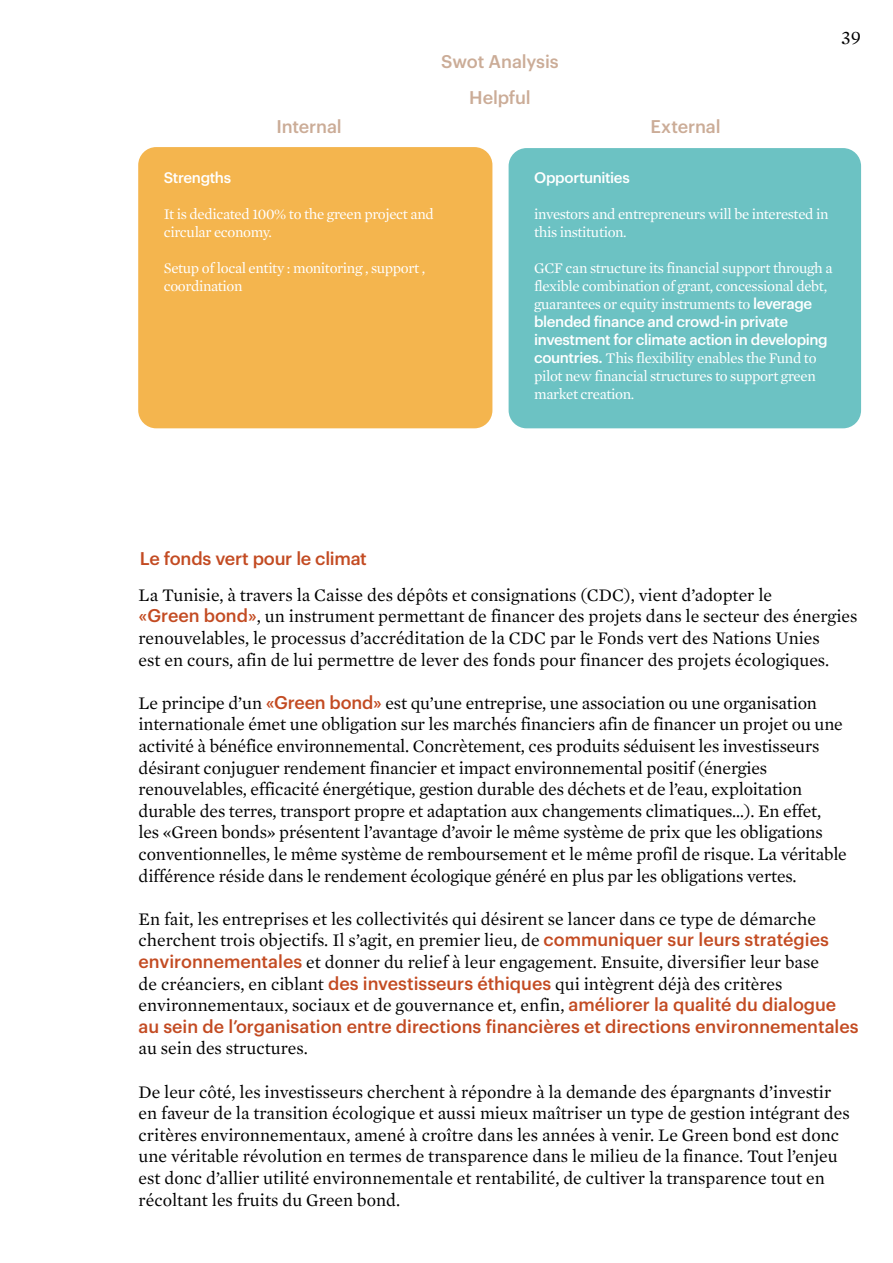
<style>
.page{position:relative;width:893px;height:1263px;background:#fff}
.page>*{position:absolute;margin:0;border:0;box-sizing:border-box;transform-origin:0 0}
.t1{font:19.5px "Mercury Text G1";color:#000}
.t2{font:18px/21.6px "Mercury Text G1";color:#000}
.t3{font:500 18px "Graphik";color:#c34b22}
.t4{font:500 18px "Graphik";letter-spacing:-.01em;color:#cbac97}
.t5{font:15px/18px "Mercury Text G1";letter-spacing:-.025em;color:#fff}
.t6{font:500 15px/18px "Graphik";letter-spacing:-.025em;color:#fff}
.s1{font-family:"Graphik";font-weight:500}
.s2{font-family:"Graphik";font-weight:500;color:#c34b22}
</style>
<div class="page">
<div style="left:138px;top:147px;width:354px;height:281px;background:#f4b54e;border-radius:18px"></div>
<div style="left:509px;top:148px;width:352px;height:280px;background:#6cc2c3;border-radius:18px"></div>
<p class="t4" style="left:441px;top:48px;width:119px">Swot Analysis</p>
<p class="t4" style="left:469px;top:84px;width:63px">Helpful</p>
<p class="t4" style="left:276px;top:112px;width:67px">Internal</p>
<p class="t4" style="left:651px;top:112px;width:72px">External</p>
<p class="t1" style="left:841px;top:26px;width:21px">39</p>
<p class="t6" style="left:164px;top:167px;width:69px">Strengths</p>
<p class="t5" style="left:164px;top:205px;width:272px">It is dedicated 100% to the green project and circular economy.</p>
<p class="t5" style="left:164px;top:259px;width:263px">Setup of local entity : monitoring , support , coordination</p>
<p class="t6" style="left:534px;top:167px;width:97px">Opportunities</p>
<p class="t5" style="left:534px;top:205px;width:296px">investors and entrepreneurs will be interested in this institution.</p>
<p class="t5" style="left:534px;top:259px;width:300px">GCF can structure its financial support through a flexible combination of grant, concessional debt, guarantees or equity instruments to <span class="s1">leverage</span></p>
<p class="t6" style="left:534px;top:311px;width:295px">blended finance and crowd-in private investment for climate action in developing</p>
<p class="t5" style="left:534px;top:349px;width:284px;text-align:justify"><span class="s1">countries.</span> This flexibility enables the Fund to pilot new financial structures to support green market creation.</p>
<p class="t3" style="left:140px;top:544px;width:228px">Le fonds vert pour le climat</p>
<p class="t2" style="left:139px;top:584px;width:720px">La Tunisie, à travers la Caisse des dépôts et consignations (CDC), vient d’adopter le<br><span class="s2">«Green bond»</span>, un instrument permettant de financer des projets dans le secteur des énergies renouvelables, le processus d’accréditation de la CDC par le Fonds vert des Nations Unies<br>est en cours, afin de lui permettre de lever des fonds pour financer des projets écologiques.</p>
<p class="t2" style="left:139px;top:692px;width:710px">Le principe d’un <span class="s2">«Green bond»</span> est qu’une entreprise, une association ou une organisation internationale émet une obligation sur les marchés financiers afin de financer un projet ou une activité à bénéfice environnemental. Concrètement, ces produits séduisent les investisseurs désirant conjuguer rendement financier et impact environnemental positif (énergies renouvelables, efficacité énergétique, gestion durable des déchets et de l’eau, exploitation durable des terres, transport propre et adaptation aux changements climatiques…). En effet,<br>les «Green bonds» présentent l’avantage d’avoir le même système de prix que les obligations conventionnelles, le même système de remboursement et le même profil de risque. La véritable différence réside dans le rendement écologique généré en plus par les obligations vertes.</p>
<p class="t2" style="left:139px;top:908px;width:699px">En fait, les entreprises et les collectivités qui désirent se lancer dans ce type de démarche cherchent trois objectifs. Il s’agit, en premier lieu, de <span class="s2">communiquer sur leurs stratégies environnementales</span> et donner du relief à leur engagement. Ensuite, diversifier leur base de créanciers, en ciblant <span class="s2">des investisseurs éthiques</span> qui intègrent déjà des critères environnementaux, sociaux et de gouvernance et, enfin, <span class="s2">améliorer la qualité du dialogue</span></p>
<p class="t3" style="left:139px;top:1012px;width:722px">au sein de l’organisation entre directions financières et directions environnementales</p>
<p class="t2" style="left:139px;top:1038px;width:171px">au sein des structures.</p>
<p class="t2" style="left:139px;top:1081px;width:713px">De leur côté, les investisseurs cherchent à répondre à la demande des épargnants d’investir en faveur de la transition écologique et aussi mieux maîtriser un type de gestion intégrant des critères environnementaux, amené à croître dans les années à venir. Le Green bond est donc une véritable révolution en termes de transparence dans le milieu de la finance. Tout l’enjeu est donc d’allier utilité environnementale et rentabilité, de cultiver la transparence tout en récoltant les fruits du Green bond.</p>
</div>
